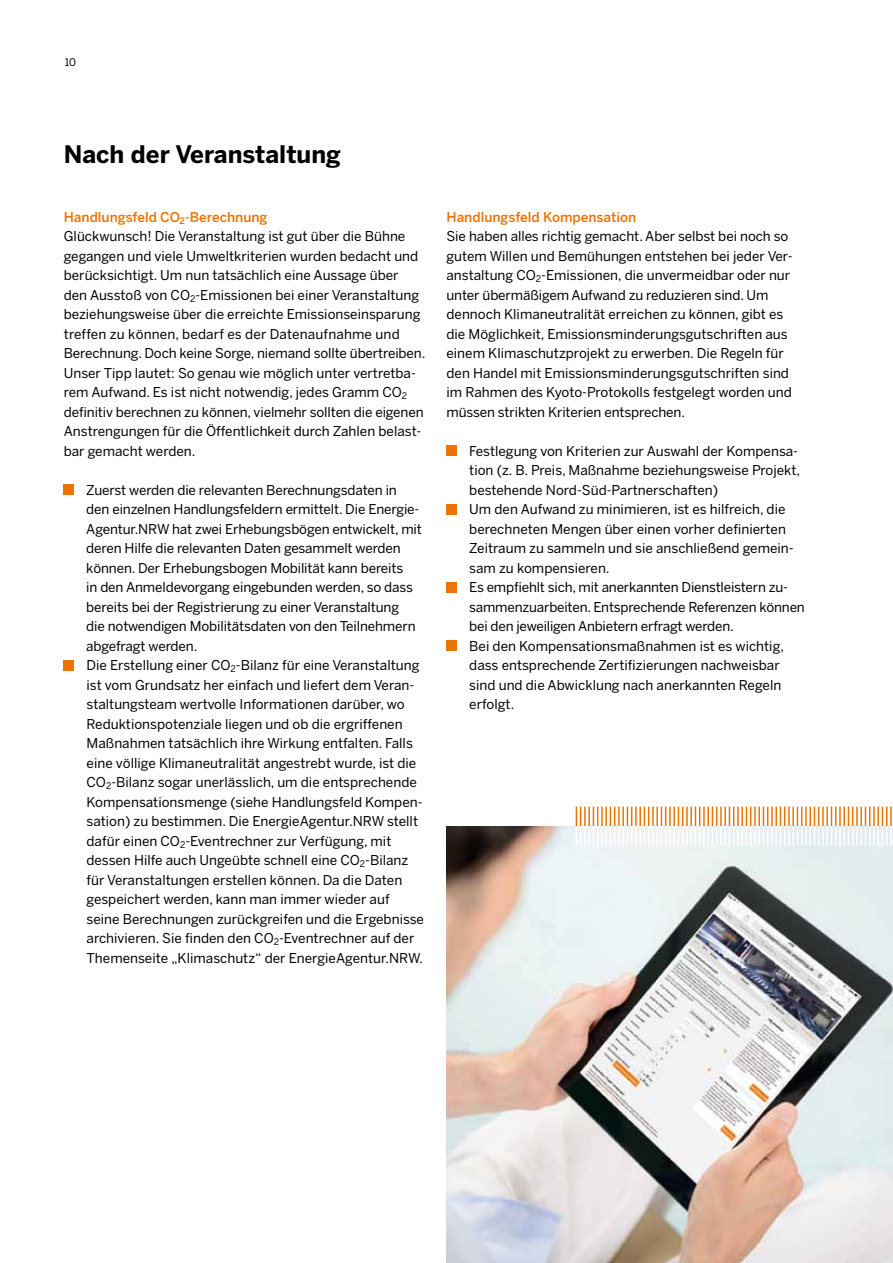
<style>
.page{position:relative;width:893px;height:1263px;background:#fff}
.page>*{position:absolute;margin:0;border:0;box-sizing:border-box;transform-origin:0 0}
.t1{font:700 24px "Benton Sans";color:#000}
.t2{font:13.5px/19.5px "Benton Sans";color:#000}
.t3{font:500 13.5px "Benton Sans";color:#ec7405}
.t4{font:10.5px "Benton Sans";color:#000}
.s1{font-weight:500;color:#ec7405}
</style>
<div class="page">
<div style="left:64px;top:484px;width:10px;height:11px;background:#ec7405"></div>
<div style="left:64px;top:660px;width:10px;height:10px;background:#ec7405"></div>
<div style="left:446px;top:445px;width:11px;height:11px;background:#ec7405"></div>
<div style="left:446px;top:504px;width:11px;height:10px;background:#ec7405"></div>
<div style="left:446px;top:582px;width:11px;height:10px;background:#ec7405"></div>
<div style="left:446px;top:640px;width:11px;height:11px;background:#ec7405"></div>
<img style="left:446px;top:826px;width:447px;height:437px">
<svg style="left:576px;top:807px;width:316px;height:38px"></svg>
<p class="t4" style="left:65px;top:56px;width:13px">10</p>
<h1 class="t1" style="left:64px;top:140px;width:279px">Nach der Veranstaltung</h1>
<p class="t2" style="left:64px;top:207px;width:363px"><span class="s1">Handlungsfeld CO</span><sub>2</sub><span class="s1">-Berechnung<br></span>Glückwunsch! Die Veranstaltung ist gut über die Bühne gegangen und viele Umweltkriterien wurden bedacht und berücksichtigt. Um nun tatsächlich eine Aussage über den Ausstoß von CO<sub>2</sub>-Emissionen bei einer Veranstaltung beziehungsweise über die erreichte Emissionseinsparung treffen zu können, bedarf es der Datenaufnahme und Berechnung. Doch keine Sorge, niemand sollte übertreiben.<br>Unser Tipp lautet: So genau wie möglich unter vertretba&shy;rem Aufwand. Es ist nicht notwendig, jedes Gramm CO<sub>2 </sub>definitiv berechnen zu können, vielmehr sollten die eigenen Anstrengungen für die Öffentlichkeit durch Zahlen belast&shy;bar gemacht werden.</p>
<p class="t2" style="left:86px;top:480px;width:339px">Zuerst werden die relevanten Berechnungsdaten in<br>den einzelnen Handlungsfeldern ermittelt. Die Energie-Agentur.NRW hat zwei Erhebungsbögen entwickelt, mit deren Hilfe die relevanten Daten gesammelt werden können. Der Erhebungsbogen Mobilität kann bereits<br>in den Anmeldevorgang eingebunden werden, so dass bereits bei der Registrierung zu einer Veranstaltung<br>die notwendigen Mobilitätsdaten von den Teilnehmern abgefragt werden.<br>Die Erstellung einer CO<sub>2</sub>-Bilanz für eine Veranstaltung ist vom Grundsatz her einfach und liefert dem Veran&shy;staltungsteam wertvolle Informationen darüber, wo Reduktionspotenziale liegen und ob die ergriffenen Maßnahmen tatsächlich ihre Wirkung entfalten. Falls eine völlige Klimaneutralität angestrebt wurde, ist die CO<sub>2</sub>-Bilanz sogar unerlässlich, um die entsprechende Kompensationsmenge (siehe Handlungsfeld Kompen&shy;sation) zu bestimmen. Die EnergieAgentur.NRW stellt dafür einen CO<sub>2</sub>-Eventrechner zur Verfügung, mit dessen Hilfe auch Ungeübte schnell eine CO<sub>2</sub>-Bilanz für Veranstaltungen erstellen können. Da die Daten gespeichert werden, kann man immer wieder auf seine Berechnungen zurückgreifen und die Ergebnisse archivieren. Sie finden den CO<sub>2</sub>-Eventrechner auf der Themenseite „Klimaschutz“ der EnergieAgentur.NRW.</p>
<p class="t3" style="left:446px;top:209px;width:191px">Handlungsfeld Kompensation</p>
<p class="t2" style="left:446px;top:226px;width:348px">Sie haben alles richtig gemacht. Aber selbst bei noch so gutem Willen und Bemühungen entstehen bei jeder Ver&shy;anstaltung CO<sub>2</sub>-Emissionen, die unvermeidbar oder nur unter übermäßigem Aufwand zu reduzieren sind. Um dennoch Klimaneutralität erreichen zu können, gibt es die Möglichkeit, Emissionsminderungsgutschriften aus einem Klimaschutzprojekt zu erwerben. Die Regeln für den Handel mit Emissionsminderungsgutschriften sind im Rahmen des Kyoto-Protokolls festgelegt worden und müssen strikten Kriterien entsprechen.</p>
<p class="t2" style="left:469px;top:441px;width:337px">Festlegung von Kriterien zur Auswahl der Kompensa&shy;tion (z. B. Preis, Maßnahme beziehungsweise Projekt, bestehende Nord-Süd-Partnerschaften)<br>Um den Aufwand zu minimieren, ist es hilfreich, die berechneten Mengen über einen vorher definierten Zeitraum zu sammeln und sie anschließend gemein&shy;sam zu kompensieren.<br>Es empfiehlt sich, mit anerkannten Dienstleistern zu&shy;sammenzuarbeiten. Entsprechende Referenzen können bei den jeweiligen Anbietern erfragt werden.<br>Bei den Kompensationsmaßnahmen ist es wichtig, dass entsprechende Zertifizierungen nachweisbar sind und die Abwicklung nach anerkannten Regeln erfolgt.</p>
</div>
